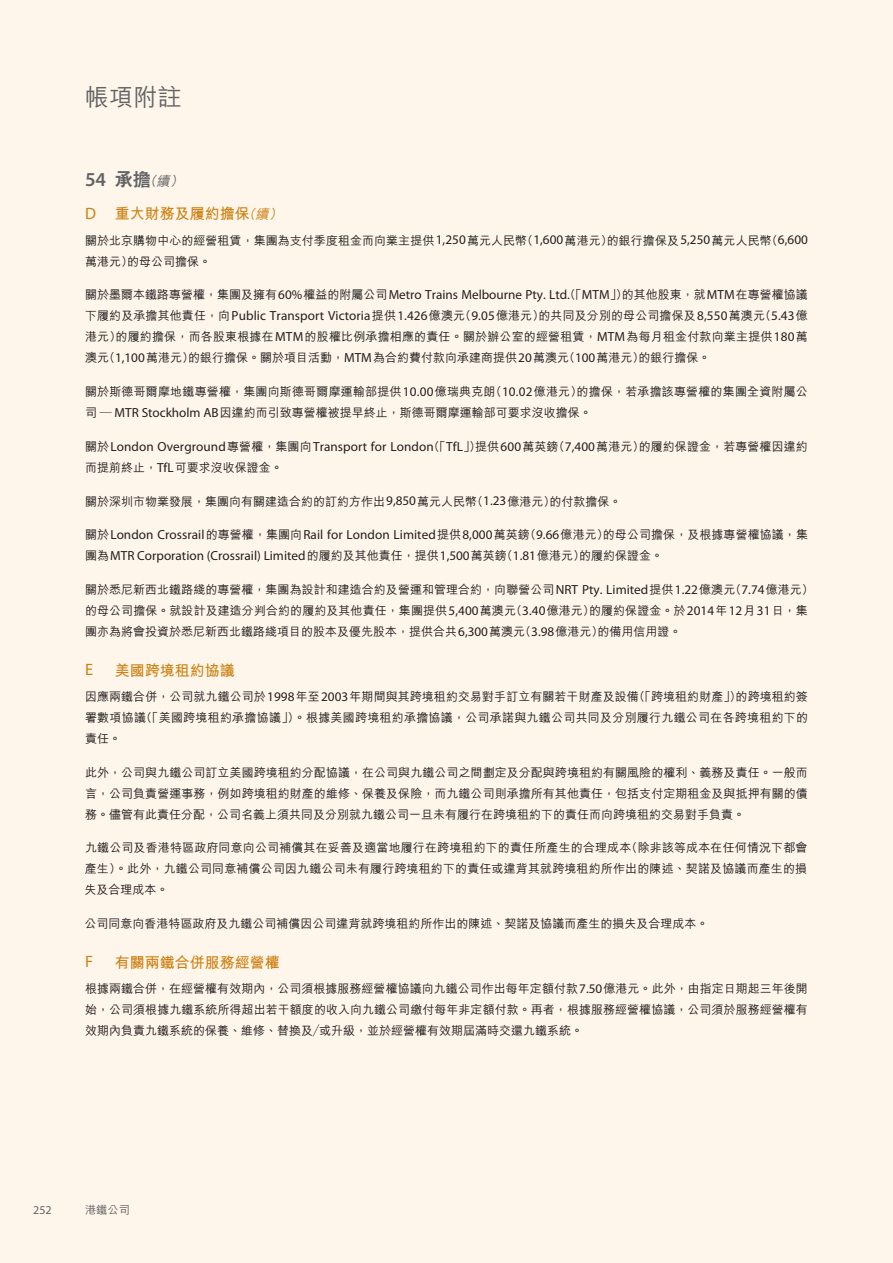
<style>
.page{position:relative;width:893px;height:1263px;background:#fef6ea}
.page>*{position:absolute;margin:0;border:0;box-sizing:border-box;transform-origin:0 0}
.t1{font:500 24px "M Hei HK";color:#636366}
.t2{font:16.5px "Myriad Pro";color:#cc8113}
.t3{font:700 15px "M Hei HK";color:#cc8113}
.t4{font:italic 500 13.5px "M Hei HK";color:#636366}
.t5{font:13.2px/21px "Myriad Pro";letter-spacing:.005em;color:#231f20}
.t6{font:500 12px/21px "M Hei HK";color:#231f20}
.t7{font:12px "Myriad Pro";color:#636366}
.t8{font:500 11.25px "M Hei HK";color:#636366}
.s1{font-family:"Myriad Pro";font-weight:600;font-style:normal;font-size:19.8px}
.s2{font-family:"C Hei 2 HK";font-weight:800;font-style:normal;font-size:18px}
.s3{font-family:"Myriad Pro";font-weight:400;font-size:16.5px}
.s4{font-weight:500;font-style:italic;font-size:13.5px}
.s5{font-family:"Myriad Pro";font-weight:400;font-size:13.2px}
.s6{font-family:"M Hei HK";font-weight:500;font-size:12px}
</style>
<div class="page">
<h1 class="t1" style="left:85px;top:80px;width:98px">帳項附註</h1>
<p class="t4" style="left:85px;top:171px;width:103px"><span class="s1">54</span> <span class="s2">承擔</span>（續）</p>
<p class="t3" style="left:85px;top:203px;width:202px"><span class="s3">D</span> 重大財務及履約擔保<span class="s4">（續）</span></p>
<p class="t6" style="left:85px;top:229px;width:724px">關於北京購物中心的經營租賃，集團為支付季度租金而向業主提供<span class="s5">1,250</span>萬元人民幣（<span class="s5">1,600</span>萬港元）的銀行擔保及<span class="s5">5,250</span>萬元人民幣（<span class="s5">6,600</span>萬港元）的母公司擔保。</p>
<p class="t6" style="left:85px;top:283px;width:724px">關於墨爾本鐵路專營權，集團及擁有<span class="s5">60%</span>權益的附屬公司<span class="s5">Metro Trains Melbourne Pty. Ltd</span>（<span class="s5">.</span>「<span class="s5">MTM</span>」）的其他股東，就<span class="s5">MTM</span>在專營權協議</p>
<p class="t5" style="left:85px;top:305px;width:724px"><span class="s6">下履約及承擔其他責任，向</span>Public Transport Victoria<span class="s6">提供</span>1.426<span class="s6">億澳元（</span>9.05<span class="s6">億港元）的共同及分別的母公司擔保及</span>8,550<span class="s6">萬澳元（</span>5.43<span class="s6">億</span></p>
<p class="t6" style="left:85px;top:325px;width:724px">港元）的履約擔保，而各股東根據在<span class="s5">MTM</span>的股權比例承擔相應的責任。關於辦公室的經營租賃，<span class="s5">MTM</span>為每月租金付款向業主提供<span class="s5">180</span>萬澳元（<span class="s5">1,100</span>萬港元）的銀行擔保。關於項目活動，<span class="s5">MTM</span>為合約費付款向承建商提供<span class="s5">20</span>萬澳元（<span class="s5">100</span>萬港元）的銀行擔保。</p>
<p class="t6" style="left:85px;top:380px;width:724px">關於斯德哥爾摩地鐵專營權，集團向斯德哥爾摩運輸部提供<span class="s5">10.00</span>億瑞典克朗（<span class="s5">10.02</span>億港元）的擔保，若承擔該專營權的集團全資附屬公司 — <span class="s5">MTR Stockholm AB</span>因違約而引致專營權被提早終止，斯德哥爾摩運輸部可要求沒收擔保。</p>
<p class="t5" style="left:85px;top:436px;width:724px"><span class="s6">關於</span>London Overground<span class="s6">專營權，集團向</span>Transport for London<span class="s6">（「</span>TfL<span class="s6">」）提供</span>600<span class="s6">萬英鎊（</span>7,400<span class="s6">萬港元）的履約保證金，若專營權因違約</span></p>
<p class="t6" style="left:85px;top:456px;width:199px">而提前終止，<span class="s5">TfL</span>可要求沒收保證金。</p>
<p class="t6" style="left:85px;top:490px;width:538px">關於深圳市物業發展，集團向有關建造合約的訂約方作出<span class="s5">9,850</span>萬元人民幣（<span class="s5">1.23</span>億港元）的付款擔保。</p>
<p class="t5" style="left:85px;top:524px;width:724px"><span class="s6">關於</span>London Crossrail<span class="s6">的專營權，集團向</span>Rail for London Limited<span class="s6">提供</span>8,000<span class="s6">萬英鎊（</span>9.66<span class="s6">億港元）的母公司擔保，及根據專營權協議，集團為</span>MTR Corporation (Crossrail) Limited<span class="s6">的履約及其他責任，提供</span>1,500<span class="s6">萬英鎊（</span>1.81<span class="s6">億港元）的履約保證金。</span></p>
<p class="t6" style="left:85px;top:578px;width:730px">關於悉尼新西北鐵路綫的專營權，集團為設計和建造合約及營運和管理合約，向聯營公司<span class="s5">NRT Pty. Limited</span>提供<span class="s5">1.22</span>億澳元（<span class="s5">7.74</span>億港元）的母公司擔保。就設計及建造分判合約的履約及其他責任，集團提供<span class="s5">5,400</span>萬澳元（<span class="s5">3.40</span>億港元）的履約保證金。於<span class="s5">2014</span>年<span class="s5">12</span>月<span class="s5">31</span>日，集團亦為將會投資於悉尼新西北鐵路綫項目的股本及優先股本，提供合共<span class="s5">6,300</span>萬澳元（<span class="s5">3.98</span>億港元）的備用信用證。</p>
<h2 class="t2" style="left:85px;top:661px;width:10px">E</h2>
<p class="t3" style="left:115px;top:659px;width:121px">美國跨境租約協議</p>
<p class="t6" style="left:85px;top:685px;width:725px;text-align:justify">因應兩鐵合併，公司就九鐵公司於<span class="s5">1998</span>年至<span class="s5">2003</span>年期間與其跨境租約交易對手訂立有關若干財產及設備（「跨境租約財產」）的跨境租約簽署數項協議（「美國跨境租約承擔協議」）。根據美國跨境租約承擔協議，公司承諾與九鐵公司共同及分別履行九鐵公司在各跨境租約下的責任。</p>
<p class="t6" style="left:85px;top:761px;width:724px;text-align:justify">此外，公司與九鐵公司訂立美國跨境租約分配協議，在公司與九鐵公司之間劃定及分配與跨境租約有關風險的權利、義務及責任。一般而言，公司負責營運事務，例如跨境租約財產的維修、保養及保險，而九鐵公司則承擔所有其他責任，包括支付定期租金及與抵押有關的債務。儘管有此責任分配，公司名義上須共同及分別就九鐵公司一旦未有履行在跨境租約下的責任而向跨境租約交易對手負責。</p>
<p class="t6" style="left:84px;top:837px;width:725px;text-align:justify">九鐵公司及香港特區政府同意向公司補償其在妥善及適當地履行在跨境租約下的責任所產生的合理成本（除非該等成本在任何情況下都會產生）。此外，九鐵公司同意補償公司因九鐵公司未有履行跨境租約下的責任或違背其就跨境租約所作出的陳述、契諾及協議而產生的損失及合理成本。</p>
<p class="t6" style="left:84px;top:912px;width:625px">公司同意向香港特區政府及九鐵公司補償因公司違背就跨境租約所作出的陳述、契諾及協議而產生的損失及合理成本。</p>
<h2 class="t2" style="left:85px;top:953px;width:10px">F</h2>
<p class="t3" style="left:115px;top:951px;width:166px">有關兩鐵合併服務經營權</p>
<p class="t6" style="left:85px;top:977px;width:724px;text-align:justify">根據兩鐵合併，在經營權有效期內，公司須根據服務經營權協議向九鐵公司作出每年定額付款<span class="s5">7.50</span>億港元。此外，由指定日期起三年後開始，公司須根據九鐵系統所得超出若干額度的收入向九鐵公司繳付每年非定額付款。再者，根據服務經營權協議，公司須於服務經營權有效期內負責九鐵系統的保養、維修、替換及／或升級，並於經營權有效期屆滿時交還九鐵系統。</p>
<p class="t7" style="left:33px;top:1203px;width:20px">252</p>
<p class="t8" style="left:85px;top:1202px;width:46px">港鐵公司</p>
</div>
